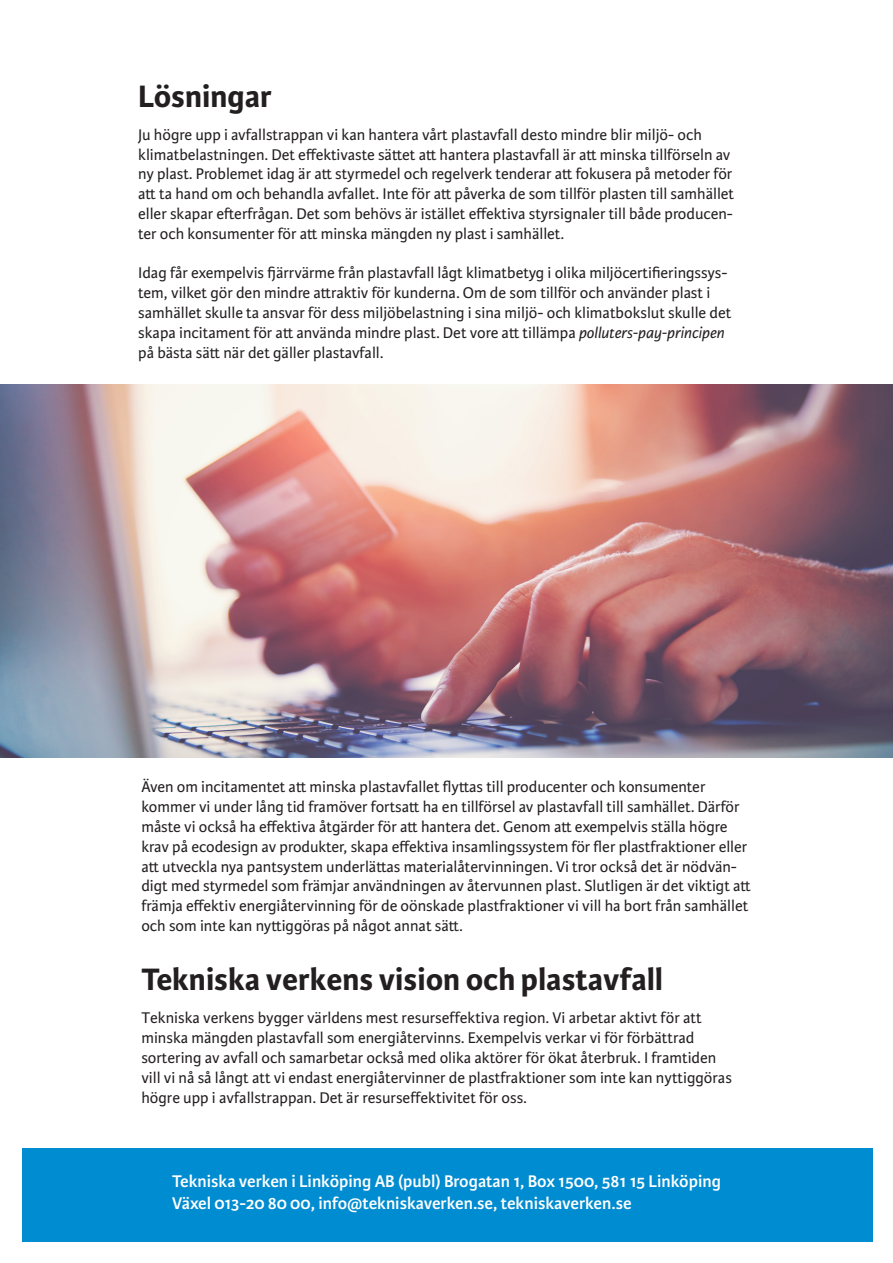
<style>
.page{position:relative;width:893px;height:1263px;background:#fff}
.page>*{position:absolute;margin:0;border:0;box-sizing:border-box;transform-origin:0 0}
.bröd{font:700 33px "Karmina Sans";color:#231f20}
.Styckeformat_2{font:700 33px "Karmina Sans";color:#231f20}
.t1{font:600 18px "Karmina Sans";color:#fff}
.bröd-2{font:16.5px/19.8px "Karmina Sans";color:#231f20}
.s1{font-style:italic}
</style>
<div class="page">
<img style="left:0;top:385px;width:893px;height:373px">
<div style="left:22px;top:1148px;width:851px;height:94px;background:#008cd0"></div>
<p class="Styckeformat_2" style="left:138px;top:78px;width:135px">Lösningar</p>
<p class="bröd-2" style="left:138px;top:125px;width:597px">Ju högre upp i avfallstrappan vi kan hantera vårt plastavfall desto mindre blir miljö- och klimatbelastningen. Det effektivaste sättet att hantera plastavfall är att minska tillförseln av ny plast. Problemet idag är att styrmedel och regelverk tenderar att fokusera på metoder för att ta hand om och behandla avfallet. Inte för att påverka de som tillför plasten till samhället eller skapar efterfrågan. Det som behövs är istället effektiva styrsignaler till både producen&shy;ter och konsumenter för att minska mängden ny plast i samhället.</p>
<p class="bröd-2" style="left:138px;top:263px;width:595px">Idag får exempelvis fjärrvärme från plastavfall lågt klimatbetyg i olika miljöcertifieringssys&shy;tem, vilket gör den mindre attraktiv för kunderna. Om de som tillför och använder plast i samhället skulle ta ansvar för dess miljöbelastning i sina miljö- och klimatbokslut skulle det skapa incitament för att använda mindre plast. Det vore att tillämpa <span class="s1">polluters-pay-principen </span>på bästa sätt när det gäller plastavfall.</p>
<p class="bröd-2" style="left:141px;top:777px;width:611px">Även om incitamentet att minska plastavfallet flyttas till producenter och konsumenter kommer vi under lång tid framöver fortsatt ha en tillförsel av plastavfall till samhället. Därför måste vi också ha effektiva åtgärder för att hantera det. Genom att exempelvis ställa högre krav på ecodesign av produkter, skapa effektiva insamlingssystem för fler plastfraktioner eller att utveckla nya pantsystem underlättas materialåtervinningen. Vi tror också det är nödvän&shy;digt med styrmedel som främjar användningen av återvunnen plast. Slutligen är det viktigt att främja effektiv energiåtervinning för de oönskade plastfraktioner vi vill ha bort från samhället och som inte kan nyttiggöras på något annat sätt.</p>
<p class="bröd" style="left:141px;top:961px;width:523px">Tekniska verkens vision och plastavfall</p>
<p class="bröd-2" style="left:141px;top:1008px;width:592px">Tekniska verkens bygger världens mest resurseffektiva region. Vi arbetar aktivt för att minska mängden plastavfall som energiåtervinns. Exempelvis verkar vi för förbättrad sortering av avfall och samarbetar också med olika aktörer för ökat återbruk. I framtiden vill vi nå så långt att vi endast energiåtervinner de plastfraktioner som inte kan nyttiggöras högre upp i avfallstrappan. Det är resurseffektivitet för oss.</p>
<p class="t1" style="left:172px;top:1171px;width:550px">Tekniska verken i Linköping AB (publ) Brogatan 1, Box 1500, 581 15 Linköping</p>
<p class="t1" style="left:172px;top:1193px;width:461px">Växel 013-20 80 00, info@tekniskaverken.se, tekniskaverken.se</p>
</div>
